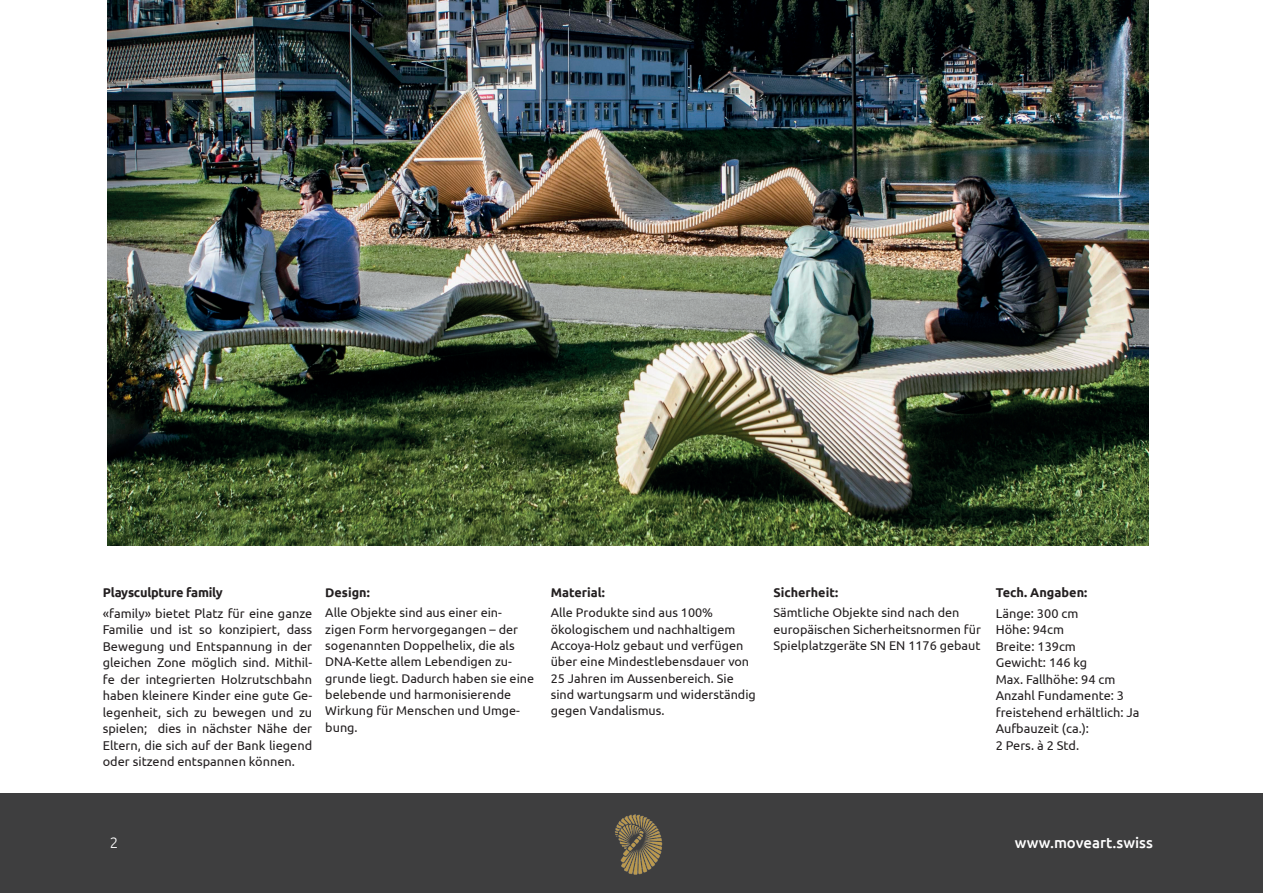
<style>
.page{position:relative;width:1263px;height:893px;background:#fff}
.page>*{position:absolute;margin:0;border:0;box-sizing:border-box;transform-origin:0 0}
.t1{font:500 15px "Ubuntu";color:#fff}
.t2{font:300 15px "Ubuntu";color:#fff}
.t3{font:12.75px/16.5px "Ubuntu";color:#231f20;text-align:justify}
.t4{font:700 12.75px "Ubuntu";letter-spacing:-.02em;color:#231f20}
.t5{font:700 12.75px "Ubuntu";color:#231f20}
.t6{font:12.6px/16.4px "Ubuntu";color:#231f20}
.t7{font:700 12.6px "Ubuntu";color:#231f20}
</style>
<div class="page">
<div style="left:0;top:794px;width:1263px;height:99px;background:#3e3e3f"></div>
<img style="left:615px;top:814px;width:48px;height:61px">
<img style="left:107px;top:0;width:1042px;height:545px">
<p class="t4" style="left:103px;top:584px;width:122px">Playsculpture family</p>
<p class="t3" style="left:103px;top:604px;width:211px">«family» bietet Platz für eine ganze Familie und ist so konzipiert, dass Bewegung und Entspannung in der gleichen Zone möglich sind. Mithil&shy;fe der integrierten Holzrutschbahn haben kleinere Kinder eine gute Ge&shy;legenheit, sich zu bewegen und zu spielen; dies in nächster Nähe der Eltern, die sich auf der Bank liegend oder sitzend entspannen können.</p>
<p class="t7" style="left:325px;top:584px;width:46px">Design:</p>
<p class="t6" style="left:325px;top:604px;width:210px">Alle Objekte sind aus einer ein&shy;zigen Form hervorgegangen – der sogenannten Doppelhelix, die als<br>DNA-Kette allem Lebendigen zu&shy;grunde liegt. Dadurch haben sie eine belebende und harmonisierende<br>Wirkung für Menschen und Umge&shy;bung.</p>
<p class="t7" style="left:551px;top:584px;width:56px">Material:</p>
<p class="t6" style="left:551px;top:604px;width:207px">Alle Produkte sind aus 100% ökologischem und nachhaltigem<br>Accoya-Holz gebaut und verfügen über eine Mindestlebensdauer von<br>25 Jahren im Aussenbereich. Sie sind wartungsarm und widerständig gegen Vandalismus.</p>
<p class="t7" style="left:773px;top:584px;width:66px">Sicherheit:</p>
<p class="t6" style="left:773px;top:604px;width:209px">Sämtliche Objekte sind nach den europäischen Sicherheitsnormen für<br>Spielplatzgeräte SN EN 1176 gebaut</p>
<p class="t5" style="left:996px;top:584px;width:93px">Tech. Angaben:</p>
<p class="t3" style="left:996px;top:604px;width:145px;text-align:left">Länge: 300 cm<br>Höhe: 94cm<br>Breite: 139cm<br>Gewicht: 146 kg<br>Max. Fallhöhe: 94 cm<br>Anzahl Fundamente: 3 freistehend erhältlich: Ja<br>Aufbauzeit (ca.):<br>2 Pers. à 2 Std.</p>
<p class="t2" style="left:110px;top:834px;width:10px">2</p>
<p class="t1" style="left:1015px;top:834px;width:140px">www.moveart.swiss</p>
</div>
